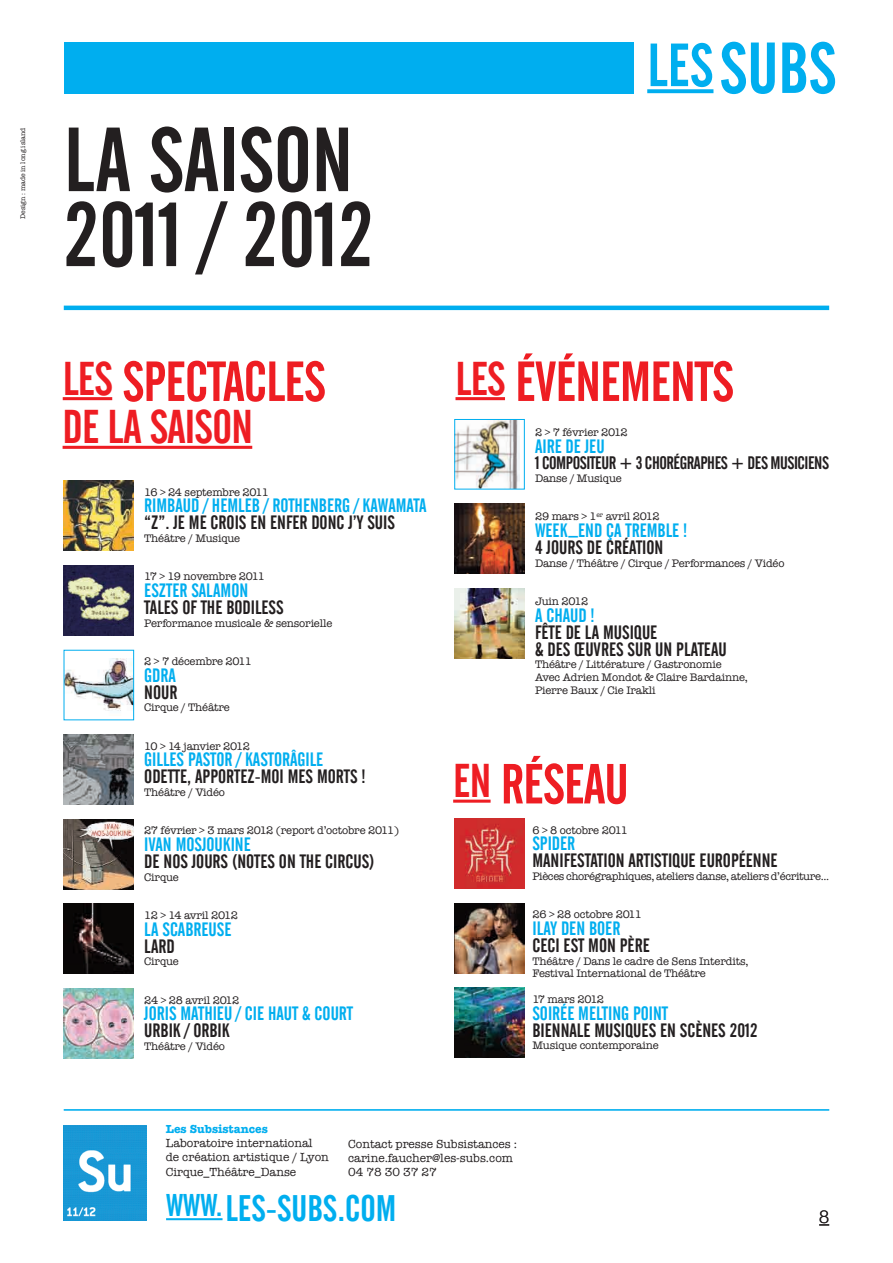
<style>
.page{position:relative;width:893px;height:1263px;background:#fff}
.page>*{position:absolute;margin:0;border:0;box-sizing:border-box;transform-origin:0 0}
.t1{font:90px/75px "Alternate Gothic No 2 BT";color:#231f20}
.t2{font:71.4px "Alternate Gothic No 2 BT";color:#00aeef}
.t3{font:55.95px "Alternate Gothic No 2 BT";letter-spacing:-.015em;color:#ee1d23}
.t4{font:46.95px "Alternate Gothic No 2 BT";letter-spacing:-.015em;color:#ee1d23}
.t5{font:36.6px "Alternate Gothic No 2 BT";color:#00aeef}
.t6{font:19.2px/16.8px "Alternate Gothic No 2 BT";color:#231f20}
.t7{font:19.2px "Alternate Gothic No 2 BT";color:#00aeef}
.t8{font:18px "Alternate Gothic No 2 BT";letter-spacing:-.025em;color:#231f20}
.t9{font:300 18px "Helvetica Neue";color:#231f20}
.t10{font:12px/14.2px "American Typewriter";color:#231f20}
.t11{font:700 12px "American Typewriter Itc T";color:#00aeef}
.t12{font:500 11.25px/12.8px "American Typewriter Itc T";letter-spacing:-.015em;color:#231f20}
.t13{font:500 11.25px "American Typewriter Itc T";letter-spacing:-.05em;color:#231f20}
.t14{font:500 6.9px "American Typewriter Itc T";color:#231f20}
.s1{font-size:60.3px}
.s2{font-size:46.95px}
.s3{font-size:31.2px}
</style>
<div class="page">
<img style="left:64px;top:1125px;width:83px;height:95px">
<hr style="left:166px;top:1218px;width:57px;height:2px;background:#00aeef">
<hr style="left:64px;top:1109px;width:765px;height:1px;background:#00aeef">
<img style="left:64px;top:481px;width:70px;height:70px">
<img style="left:64px;top:565px;width:70px;height:70px">
<img style="left:66px;top:658px;width:66px;height:53px">
<img style="left:64px;top:735px;width:70px;height:70px">
<img style="left:64px;top:819px;width:70px;height:70px">
<img style="left:64px;top:904px;width:70px;height:70px">
<img style="left:64px;top:989px;width:70px;height:70px">
<div style="left:64px;top:43px;width:570px;height:51px;background:#00aeef"></div>
<svg style="left:647px;top:89px;width:66px;height:4px"></svg>
<img style="left:456px;top:421px;width:64px;height:66px">
<div style="left:454px;top:419px;width:71px;height:70px;border:1px solid #00aeef"></div>
<img style="left:454px;top:504px;width:71px;height:70px">
<img style="left:454px;top:588px;width:71px;height:71px">
<hr style="left:455px;top:397px;width:50px;height:3px;background:#ee1d23">
<img style="left:454px;top:818px;width:71px;height:71px">
<img style="left:454px;top:903px;width:71px;height:70px">
<img style="left:454px;top:988px;width:71px;height:70px">
<hr style="left:453px;top:800px;width:38px;height:3px;background:#ee1d23">
<hr style="left:63px;top:446px;width:189px;height:3px;background:#ee1d23">
<hr style="left:63px;top:397px;width:49px;height:3px;background:#ee1d23">
<hr style="left:64px;top:306px;width:765px;height:4px;background:#00aeef">
<p class="t14" style="left:19px;top:219px;width:93px;rotate:-90deg">Design : made in long.island</p>
<h1 class="t1" style="left:64px;top:129px;width:312px">LA SAISON<br>2011 / 2012</h1>
<h2 class="t2" style="left:647px;top:43px;width:191px"><span class="s1">LES</span>SUBS</h2>
<h3 class="t3" style="left:63px;top:361px;width:265px"><span class="s2">LES</span> SPECTACLES</h3>
<h3 class="t4" style="left:63px;top:410px;width:192px">DE LA SAISON</h3>
<p class="t12" style="left:144px;top:485px;width:126px">16 &gt; 24 septembre 2011</p>
<h3 class="t7" style="left:144px;top:499px;width:284px">RIMBAUD / HEMLEB / ROTHENBERG / KAWAMATA</h3>
<h3 class="t6" style="left:144px;top:516px;width:252px">“Z”. JE ME CROIS EN ENFER DONC J’Y SUIS</h3>
<p class="t12" style="left:144px;top:532px;width:97px">Théâtre / Musique</p>
<p class="t12" style="left:144px;top:570px;width:122px">17 &gt; 19 novembre 2011</p>
<h3 class="t7" style="left:144px;top:583px;width:105px">ESZTER SALAMON</h3>
<h3 class="t6" style="left:144px;top:600px;width:141px">TALES OF THE BODILESS</h3>
<p class="t12" style="left:144px;top:616px;width:189px">Performance musicale &amp; sensorielle</p>
<p class="t12" style="left:144px;top:655px;width:109px">2 &gt; 7 décembre 2011</p>
<h3 class="t7" style="left:144px;top:668px;width:33px">GDRA</h3>
<h3 class="t6" style="left:144px;top:685px;width:35px">NOUR</h3>
<p class="t12" style="left:144px;top:701px;width:87px">Cirque / Théâtre</p>
<p class="t12" style="left:144px;top:739px;width:107px">10 &gt; 14 janvier 2012</p>
<h3 class="t7" style="left:144px;top:753px;width:180px">GILLES PASTOR / KASTORÂGILE</h3>
<h3 class="t6" style="left:144px;top:770px;width:223px">ODETTE, APPORTEZ-MOI MES MORTS !</h3>
<p class="t12" style="left:144px;top:786px;width:82px">Théâtre / Vidéo</p>
<p class="t12" style="left:144px;top:824px;width:256px">27 février &gt; 3 mars 2012 (report d’octobre 2011)</p>
<h3 class="t7" style="left:144px;top:837px;width:108px">IVAN MOSJOUKINE</h3>
<h3 class="t6" style="left:144px;top:854px;width:232px">DE NOS JOURS (NOTES ON THE CIRCUS)</h3>
<p class="t12" style="left:144px;top:870px;width:36px">Cirque</p>
<p class="t13" style="left:144px;top:908px;width:95px">12 &gt; 14 avril 2012</p>
<h3 class="t7" style="left:144px;top:922px;width:89px">LA SCABREUSE</h3>
<h3 class="t6" style="left:144px;top:939px;width:32px">LARD</h3>
<p class="t12" style="left:144px;top:955px;width:36px">Cirque</p>
<p class="t12" style="left:144px;top:993px;width:96px">24 &gt; 28 avril 2012</p>
<h3 class="t7" style="left:144px;top:1007px;width:210px">JORIS MATHIEU / CIE HAUT &amp; COURT</h3>
<h3 class="t6" style="left:144px;top:1023px;width:87px">URBIK / ORBIK</h3>
<p class="t12" style="left:144px;top:1040px;width:82px">Théâtre / Vidéo</p>
<h3 class="t3" style="left:455px;top:361px;width:280px"><span class="s2">LES</span> ÉVÉNEMENTS</h3>
<p class="t12" style="left:535px;top:425px;width:94px">2 &gt; 7 février 2012</p>
<h3 class="t7" style="left:535px;top:439px;width:71px">AIRE DE JEU</h3>
<h3 class="t8" style="left:535px;top:457px;width:296px">1 COMPOSITEUR + 3 CHORÉGRAPHES + DES MUSICIENS</h3>
<p class="t12" style="left:535px;top:472px;width:88px">Danse / Musique</p>
<p class="t12" style="left:535px;top:510px;width:126px">29 mars &gt; 1<sup>er</sup> avril 2012</p>
<h3 class="t7" style="left:535px;top:524px;width:154px">WEEK_END ÇA TREMBLE !</h3>
<h3 class="t6" style="left:535px;top:540px;width:130px">4 JOURS DE CRÉATION</h3>
<p class="t12" style="left:535px;top:556px;width:251px">Danse / Théâtre / Cirque / Performances / Vidéo</p>
<p class="t12" style="left:535px;top:595px;width:55px">Juin 2012</p>
<h3 class="t7" style="left:535px;top:608px;width:61px">A CHAUD !</h3>
<h3 class="t6" style="left:535px;top:625px;width:193px">FÊTE DE LA MUSIQUE<br>&amp; DES ŒUVRES SUR UN PLATEAU</h3>
<p class="t12" style="left:535px;top:658px;width:214px">Théâtre / Littérature / Gastronomie<br>Avec Adrien Mondot &amp; Claire Bardainne,<br>Pierre Baux / Cie Irakli</p>
<h3 class="t3" style="left:453px;top:764px;width:177px"><span class="s2">EN</span> RÉSEAU</h3>
<p class="t12" style="left:532px;top:823px;width:97px">6 &gt; 8 octobre 2011</p>
<h3 class="t7" style="left:532px;top:837px;width:44px">SPIDER</h3>
<h3 class="t6" style="left:532px;top:853px;width:247px">MANIFESTATION ARTISTIQUE EUROPÉENNE</h3>
<p class="t12" style="left:532px;top:870px;width:298px">Pièces chorégraphiques, ateliers danse, ateliers d’écriture...</p>
<p class="t12" style="left:532px;top:908px;width:111px">26 &gt; 28 octobre 2011</p>
<h3 class="t7" style="left:532px;top:921px;width:89px">ILAY DEN BOER</h3>
<h3 class="t6" style="left:532px;top:938px;width:119px">CECI EST MON PÈRE</h3>
<p class="t12" style="left:532px;top:954px;width:218px">Théâtre / Dans le cadre de Sens Interdits,<br>Festival International de Théâtre</p>
<p class="t12" style="left:532px;top:992px;width:73px">17 mars 2012</p>
<h3 class="t7" style="left:532px;top:1006px;width:137px">SOIRÉE MELTING POINT</h3>
<h3 class="t6" style="left:532px;top:1023px;width:227px">BIENNALE MUSIQUES EN SCÈNES 2012</h3>
<p class="t12" style="left:532px;top:1039px;width:128px">Musique contemporaine</p>
<p class="t11" style="left:166px;top:1122px;width:104px">Les Subsistances</p>
<p class="t10" style="left:166px;top:1136px;width:165px">Laboratoire international de création artistique / Lyon<br>Cirque_Théâtre_Danse</p>
<h3 class="t5" style="left:166px;top:1195px;width:232px"><span class="s3">WWW.</span>LES-SUBS.COM</h3>
<p class="t10" style="left:348px;top:1137px;width:170px">Contact presse Subsistances : carine.faucher@les-subs.com<br>04 78 30 37 27</p>
<h3 class="t9" style="left:819px;top:1205px;width:12px">8</h3>
</div>
